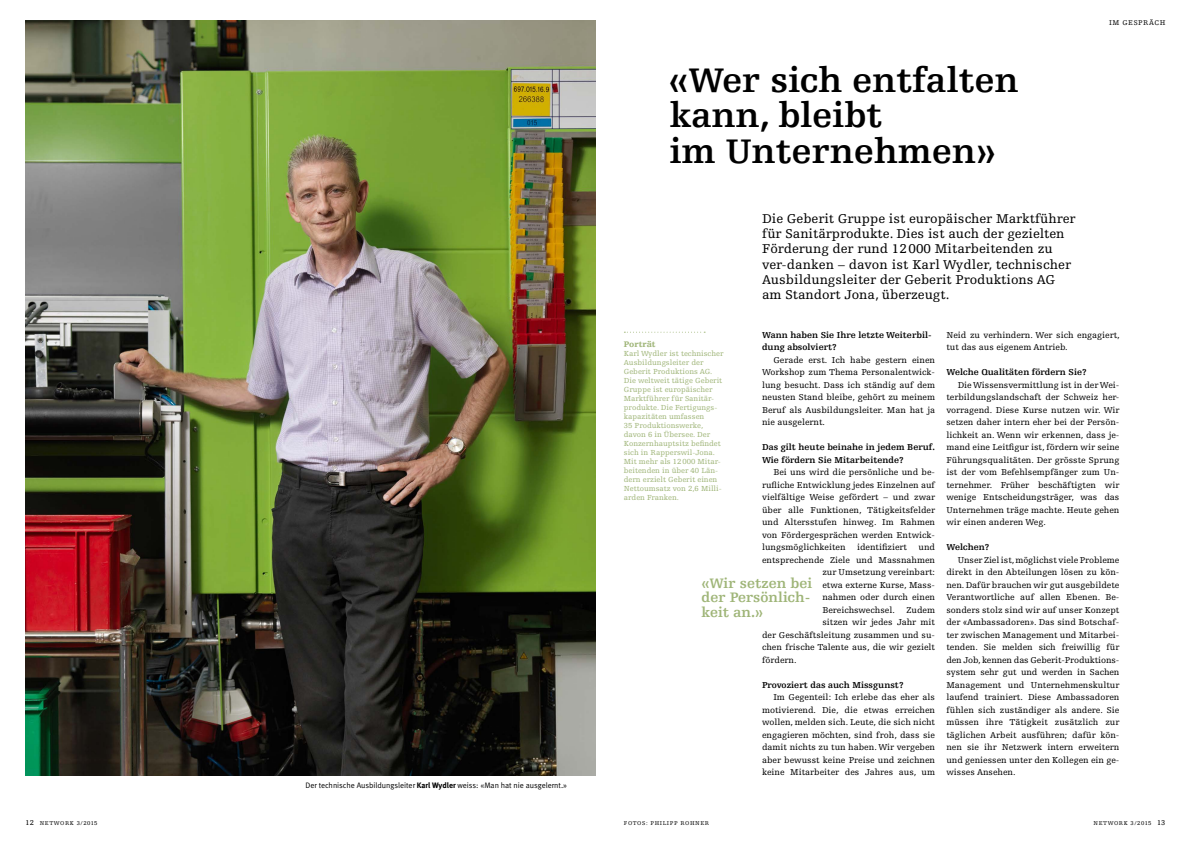
<style>
.page{position:relative;width:1191px;height:842px;background:#fff}
.page>*{position:absolute;margin:0;border:0;box-sizing:border-box;transform-origin:0 0}
.t1{font:700 36px/35.5px "Egyptienne F";color:#000}
.t2{font:700 14.5px/14.5px "Egyptienne F";color:#9fb578}
.t3{font:13.5px/15.3px "Egyptienne F";color:#000}
.t4{font:700 9.1px/12.5px "Egyptienne F";color:#000}
.t5{font:9px/12.5px "Egyptienne F";color:#000;text-align:justify}
.t6{font:900 8.5px "Egyptienne F";color:#9fb578}
.t7{font:7.9px "Meta Normal LF";letter-spacing:-.005em;color:#000}
.t8{font:7.8px/9px "Egyptienne F";color:#9fb578}
.t9{font:7.3px "Egyptienne F";letter-spacing:.07em;color:#000}
.t10{font:5.9px "Egyptienne F";letter-spacing:.1em;color:#000}
.s1{font-family:"Meta Bold LF"}
.s2{font-size:7.5px}
</style>
<div class="page">
<svg style="left:624px;top:332px;width:81px;height:1px"></svg>
<img style="left:26px;top:20px;width:569px;height:755px">
<h1 class="t1" style="left:668px;top:62px;width:352px">«Wer sich entfalten kann, bleibt<br>im Unternehmen»</h1>
<p class="t3" style="left:762px;top:211px;width:315px">Die Geberit Gruppe ist europäischer Marktführer für Sanitärprodukte. Dies ist auch der gezielten Förderung der rund 12000 Mitarbeitenden zu ver-danken – davon ist Karl Wydler, technischer Ausbildungsleiter der Geberit Produktions AG am Standort Jona, überzeugt.</p>
<p class="t9" style="left:1109px;top:19px;width:58px">IM GESPRÄCH</p>
<p class="t7" style="left:305px;top:780px;width:263px">Der technische Ausbildungsleiter <span class="s1">Karl Wydler</span> weiss: «Man hat nie ausgelernt.»</p>
<p class="t4" style="left:762px;top:328px;width:171px">Wann haben Sie Ihre letzte Weiterbil&shy;dung absolviert?</p>
<p class="t5" style="left:762px;top:353px;width:174px;text-indent:11px">Gerade erst. Ich habe gestern einen Workshop zum Thema Personalentwick&shy;lung besucht. Dass ich ständig auf dem neusten Stand bleibe, gehört zu meinem Beruf als Ausbildungsleiter. Man hat ja nie ausgelernt.</p>
<p class="t4" style="left:762px;top:441px;width:174px">Das gilt heute beinahe in jedem Beruf.<br>Wie fördern Sie Mitarbeitende?</p>
<p class="t5" style="left:762px;top:466px;width:174px;text-indent:11px">Bei uns wird die persönliche und be&shy;rufliche Entwicklung jedes Einzelnen auf vielfältige Weise gefördert – und zwar über alle Funktionen, Tätigkeitsfelder und Altersstufen hinweg. Im Rahmen von Fördergesprächen werden Entwick&shy;lungsmöglichkeiten</p>
<p class="t6" style="left:624px;top:339px;width:33px">Porträt</p>
<p class="t8" style="left:624px;top:349px;width:101px">Karl Wydler ist technischer<br>Ausbildungsleiter der<br>Geberit Produktions AG.<br>Die weltweit tätige Geberit<br>Gruppe ist europäischer<br>Marktführer für Sanitär&shy;produkte. Die Fertigungs&shy;kapazitäten umfassen<br>35 Produktionswerke, davon 6 in Übersee. Der<br>Konzernhauptsitz befindet sich in Rapperswil-Jona.<br>Mit mehr als 12000 Mitar&shy;beitenden in über 40 Län&shy;dern erzielt Geberit einen<br>Nettoumsatz von 2,6 Milli&shy;arden Franken.</p>
<p class="t5" style="left:857px;top:541px;width:52px">identifiziert</p>
<p class="t5" style="left:918px;top:541px;width:18px">und</p>
<p class="t5" style="left:762px;top:553px;width:174px">entsprechende Ziele und Massnahmen</p>
<p class="t5" style="left:822px;top:566px;width:114px">zur Umsetzung vereinbart:</p>
<p class="t5" style="left:822px;top:578px;width:114px">etwa externe Kurse, Mass-</p>
<p class="t5" style="left:822px;top:591px;width:114px">nahmen oder durch einen</p>
<p class="t5" style="left:822px;top:603px;width:74px">Bereichswechsel.</p>
<p class="t5" style="left:906px;top:603px;width:30px">Zudem</p>
<p class="t5" style="left:822px;top:616px;width:114px">sitzen wir jedes Jahr mit</p>
<p class="t5" style="left:762px;top:628px;width:174px">der Geschäftsleitung zusammen und su-</p>
<p class="t5" style="left:762px;top:641px;width:174px">chen frische Talente aus, die wir gezielt</p>
<p class="t5" style="left:762px;top:653px;width:36px">fördern.</p>
<p class="t4" style="left:762px;top:678px;width:143px">Provoziert das auch Missgunst?</p>
<p class="t5" style="left:762px;top:691px;width:174px;text-indent:11px">Im Gegenteil: Ich erlebe das eher als motivierend. Die, die etwas erreichen wollen, melden sich. Leute, die sich nicht engagieren möchten, sind froh, dass sie damit nichts zu tun haben. Wir vergeben aber bewusst keine Preise und zeichnen keine Mitarbeiter des Jahres aus, um</p>
<h2 class="t2" style="left:701px;top:576px;width:112px">«Wir setzen bei der Persönlich&shy;keit an.»</h2>
<p class="t5" style="left:946px;top:328px;width:175px">Neid zu verhindern. Wer sich engagiert, tut das aus eigenem Antrieb.</p>
<p class="t4" style="left:946px;top:366px;width:142px">Welche Qualitäten fördern Sie?</p>
<p class="t5" style="left:946px;top:378px;width:174px;text-indent:11px">Die Wissensvermittlung ist in der Wei&shy;terbildungslandschaft der Schweiz her&shy;vorragend. Diese Kurse nutzen wir. Wir setzen daher intern eher bei der Persön&shy;lichkeit an. Wenn wir erkennen, dass je&shy;mand eine Leitfigur ist, fördern wir seine Führungsqualitäten. Der grösste Sprung ist der vom Befehlsempfänger zum Un&shy;ternehmer. Früher beschäftigten wir wenige Entscheidungsträger, was das Unternehmen träge machte. Heute gehen wir einen anderen Weg.</p>
<p class="t4" style="left:946px;top:541px;width:44px">Welchen?</p>
<p class="t5" style="left:946px;top:553px;width:174px;text-indent:11px">Unser Ziel ist, möglichst viele Probleme direkt in den Abteilungen lösen zu kön&shy;nen. Dafür brauchen wir gut ausgebildete Verantwortliche auf allen Ebenen. Be&shy;sonders stolz sind wir auf unser Konzept der «Ambassadoren». Das sind Botschaf&shy;ter zwischen Management und Mitarbei&shy;tenden. Sie melden sich freiwillig für den Job, kennen das Geberit-Produktions&shy;system sehr gut und werden in Sachen Management und Unternehmenskultur laufend trainiert. Diese Ambassadoren fühlen sich zuständiger als andere. Sie müssen ihre Tätigkeit zusätzlich zur täglichen Arbeit ausführen; dafür kön&shy;nen sie ihr Netzwerk intern erweitern und geniessen unter den Kollegen ein ge&shy;wisses Ansehen.</p>
<p class="t10" style="left:26px;top:820px;width:73px"><span class="s2">12</span> NETWORK 3/2015</p>
<p class="t10" style="left:624px;top:820px;width:87px">FOTOS: PHILIPP ROHNER</p>
<p class="t10" style="left:1093px;top:820px;width:73px">NETWORK 3/2015 <span class="s2">13</span></p>
</div>
